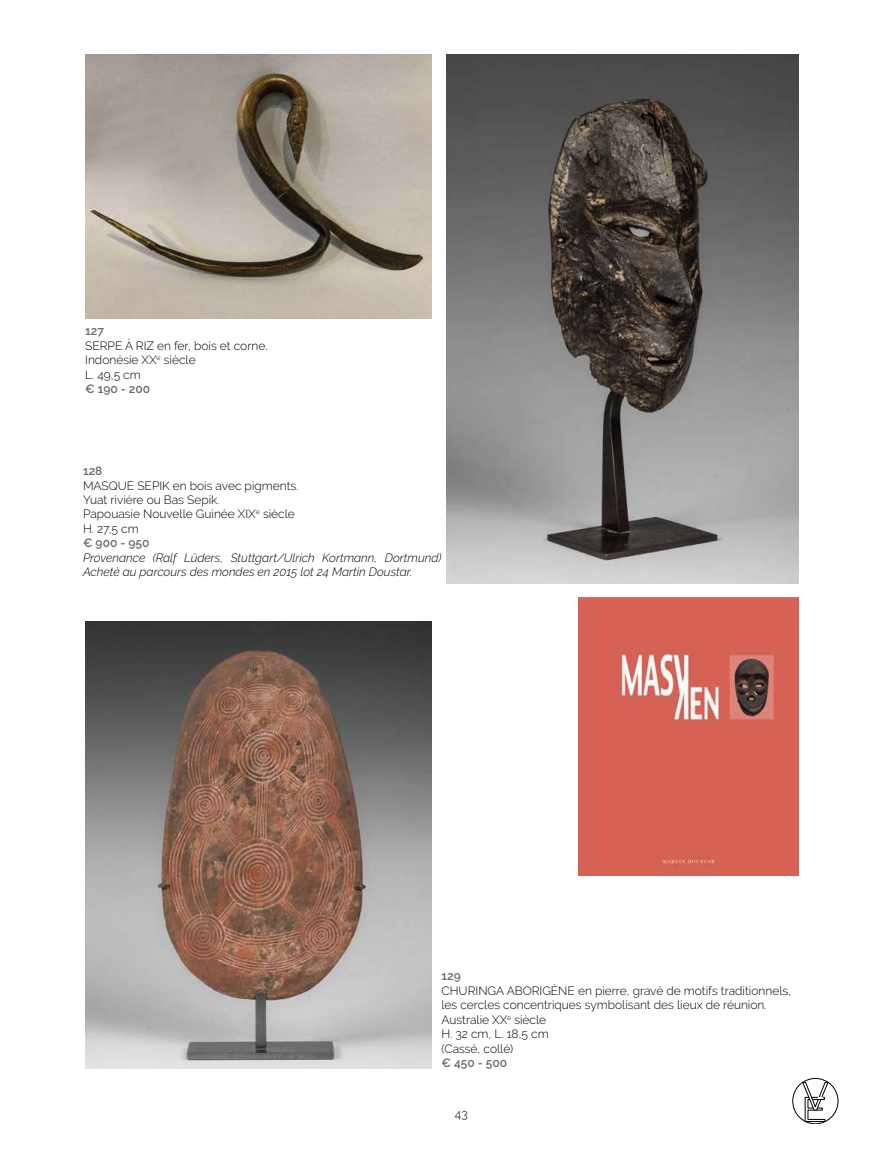
<style>
.page{position:relative;width:893px;height:1149px;background:#fff}
.page>*{position:absolute;margin:0;border:0;box-sizing:border-box;transform-origin:0 0}
.t1{font:300 12px/14.4px "Raleway";color:#000}
.t2{font:italic 300 12px/14.4px "Raleway";color:#000}
.t3{font:600 12px "Raleway";color:#686a6b}
</style>
<div class="page">
<svg style="left:792px;top:1078px;width:46px;height:45px"></svg>
<img style="left:85px;top:54px;width:347px;height:264px">
<img style="left:446px;top:54px;width:353px;height:529px">
<img style="left:578px;top:597px;width:221px;height:278px">
<img style="left:85px;top:621px;width:347px;height:446px">
<p class="t3" style="left:85px;top:324px;width:20px">127</p>
<p class="t1" style="left:85px;top:338px;width:184px">SERPE À RIZ en fer, bois et corne.<br>Indonésie XX<sup>e</sup> siècle<br>L. 49,5 cm</p>
<p class="t3" style="left:85px;top:382px;width:66px">€ 190 - 200</p>
<p class="t3" style="left:83px;top:464px;width:21px">128</p>
<p class="t1" style="left:83px;top:478px;width:217px">MASQUE SEPIK en bois avec pigments.<br>Yuat riviére ou Bas Sepik.<br>Papouasie Nouvelle Guinée XIX<sup>e</sup> siècle<br>H. 27,5 cm</p>
<p class="t3" style="left:83px;top:536px;width:68px">€ 900 - 950</p>
<p class="t2" style="left:83px;top:550px;width:360px">Provenance (Ralf Lüders, Stuttgart/Ulrich Kortmann, Dortmund)<br>Acheté au parcours des mondes en 2015 lot 24 Martin Doustar.</p>
<p class="t3" style="left:441px;top:969px;width:21px">129</p>
<p class="t1" style="left:441px;top:983px;width:351px">CHURINGA ABORIGÈNE en pierre, gravé de motifs traditionnels, les cercles concentriques symbolisant des lieux de réunion.<br>Australie XX<sup>e</sup> siècle<br>H. 32 cm, L. 18,5 cm<br>(Cassé, collé)</p>
<p class="t3" style="left:441px;top:1055px;width:67px">€ 450 - 500</p>
<p class="t1" style="left:455px;top:1106px;width:14px">43</p>
</div>
